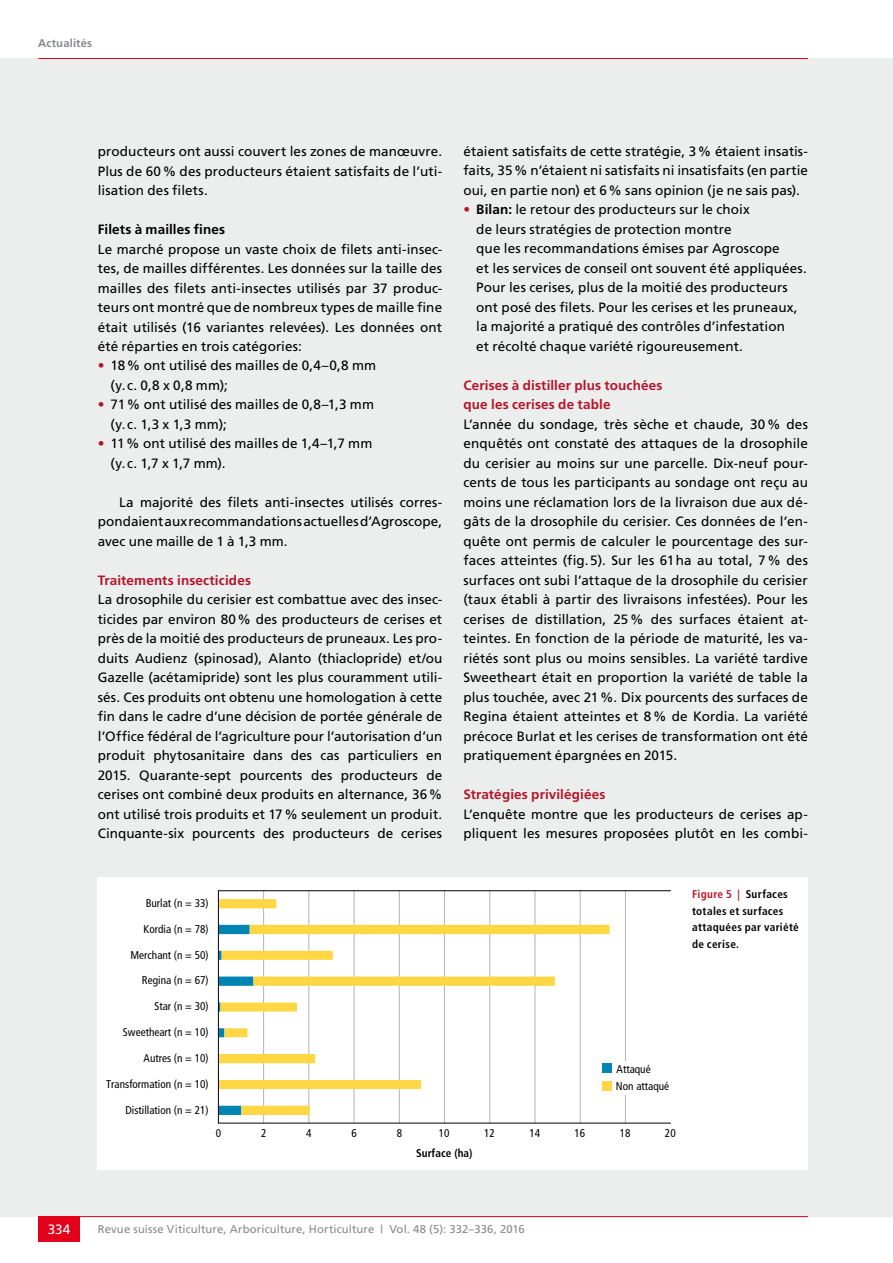
<style>
.page{position:relative;width:893px;height:1263px;background:#fff}
.page>*{position:absolute;margin:0;border:0;box-sizing:border-box;transform-origin:0 0}
.t1{font:13.5px/19.5px "Frutiger";letter-spacing:.005em;color:#000;text-align:justify}
.t2{font:700 13.5px/19.5px "Frutiger";letter-spacing:.01em;color:#b5152b}
.t3{font:700 13.5px "Frutiger";letter-spacing:.01em;color:#000}
.t4{font:13.5px "Frutiger";color:#fff}
.t5{font:condensed 11.25px/17.5px "Frutiger";color:#000}
.t6{font:11.25px "Frutiger";letter-spacing:.015em;color:#87888a}
.t7{font:700 condensed 11.25px/16.5px "Frutiger";letter-spacing:.025em;color:#000}
.t8{font:700 condensed 11.25px "Frutiger";color:#000}
.t9{font:700 11.25px "Frutiger";letter-spacing:.015em;color:#87888a}
.s1{color:#b5152b}
.s2{font-weight:700}
</style>
<div class="page">
<div style="left:0;top:58px;width:893px;height:1158px;background:#eceded"></div>
<hr style="left:38px;top:58px;width:770px;height:1px;background:#e2001a">
<hr style="left:38px;top:1216px;width:770px;height:1px;background:#e2001a">
<div style="left:38px;top:1216px;width:42px;height:26px;background:#e2001a"></div>
<div style="left:98px;top:878px;width:710px;height:292px;background:#fff"></div>
<hr style="left:263px;top:891px;width:1px;height:232px;background:#b1b3b4">
<hr style="left:308px;top:891px;width:1px;height:232px;background:#b1b3b4">
<hr style="left:354px;top:891px;width:1px;height:232px;background:#b1b3b4">
<hr style="left:399px;top:891px;width:1px;height:232px;background:#b1b3b4">
<hr style="left:444px;top:891px;width:1px;height:232px;background:#b1b3b4">
<hr style="left:489px;top:891px;width:1px;height:232px;background:#b1b3b4">
<hr style="left:535px;top:891px;width:1px;height:232px;background:#b1b3b4">
<hr style="left:580px;top:891px;width:1px;height:232px;background:#b1b3b4">
<hr style="left:625px;top:891px;width:1px;height:232px;background:#b1b3b4">
<svg style="left:220px;top:899px;width:390px;height:216px"></svg>
<div style="left:598px;top:1061px;width:75px;height:34px;background:#fff"></div>
<div style="left:602px;top:1064px;width:10px;height:9px;background:#0084b1"></div>
<div style="left:602px;top:1081px;width:10px;height:10px;background:#ffd744"></div>
<p class="t9" style="left:38px;top:37px;width:55px">Actualités</p>
<p class="t1" style="left:98px;top:141px;width:346px">producteurs ont aussi couvert les zones de manœuvre.<br>Plus de 60% des producteurs étaient satisfaits de l’uti&shy;lisation des filets.</p>
<p class="t3" style="left:98px;top:221px;width:129px">Filets à mailles fines</p>
<p class="t1" style="left:98px;top:239px;width:346px">Le marché propose un vaste choix de filets anti-insec&shy;tes, de mailles différentes. Les données sur la taille des mailles des filets anti-insectes utilisés par 37 produc&shy;teurs ont montré que de nombreux types de maille fine était utilisés (16 variantes relevées). Les données ont été réparties en trois catégories:</p>
<p class="t1" style="left:111px;top:356px;width:267px;text-indent:-13px"><span class="s1">•</span> 18% ont utilisé des mailles de 0,4–0,8 mm (y. c. 0,8 x 0,8 mm);</p>
<p class="t1" style="left:111px;top:395px;width:265px;text-indent:-13px"><span class="s1">•</span> 71% ont utilisé des mailles de 0,8–1,3 mm (y. c. 1,3 x 1,3 mm);</p>
<p class="t1" style="left:111px;top:434px;width:263px;text-indent:-13px"><span class="s1">•</span> 11% ont utilisé des mailles de 1,4–1,7 mm (y. c. 1,7 x 1,7 mm).</p>
<p class="t1" style="left:98px;top:492px;width:346px;text-indent:21px">La majorité des filets anti-insectes utilisés corres&shy;pondaient aux recommandations actuelles d’Agroscope, avec une maille de 1 à 1,3 mm.</p>
<p class="t2" style="left:98px;top:570px;width:155px">Traitements insecticides</p>
<p class="t1" style="left:98px;top:590px;width:346px">La drosophile du cerisier est combattue avec des insec&shy;ticides par environ 80% des producteurs de cerises et près de la moitié des producteurs de pruneaux. Les pro&shy;duits Audienz (spinosad), Alanto (thiaclopride) et/ou Gazelle (acétamipride) sont les plus couramment utili&shy;sés. Ces produits ont obtenu une homologation à cette fin dans le cadre d’une décision de portée générale de l’Office fédéral de l’agriculture pour l’autorisation d’un produit phytosanitaire dans des cas particuliers en 2015. Quarante-sept pourcents des producteurs de cerises ont combiné deux produits en alternance, 36% ont utilisé trois produits et 17% seulement un produit.<br>Cinquante-six pourcents des producteurs de cerises</p>
<p class="t5" style="left:146px;top:894px;width:64px">Burlat (n = 33)</p>
<p class="t5" style="left:144px;top:920px;width:67px">Kordia (n = 78)</p>
<p class="t5" style="left:130px;top:946px;width:80px">Merchant (n = 50)</p>
<p class="t5" style="left:142px;top:972px;width:68px">Regina (n = 67)</p>
<p class="t5" style="left:154px;top:998px;width:56px">Star (n = 30)</p>
<p class="t5" style="left:123px;top:1023px;width:87px">Sweetheart (n = 10)</p>
<p class="t5" style="left:144px;top:1049px;width:67px">Autres (n = 10)</p>
<p class="t5" style="left:106px;top:1075px;width:104px">Transformation (n = 10)</p>
<p class="t5" style="left:125px;top:1101px;width:85px">Distillation (n = 21)</p>
<p class="t1" style="left:463px;top:141px;width:346px">étaient satisfaits de cette stratégie, 3% étaient insatis&shy;faits, 35% n’étaient ni satisfaits ni insatisfaits (en partie oui, en partie non) et 6% sans opinion (je ne sais pas).</p>
<p class="t1" style="left:476px;top:200px;width:332px;text-align:left;text-indent:-13px"><span class="s1">•</span> <span class="s2">Bilan:</span> le retour des producteurs sur le choix<br>de leurs stratégies de protection montre<br>que les recommandations émises par Agroscope<br>et les services de conseil ont souvent été appliquées.<br>Pour les cerises, plus de la moitié des producteurs ont posé des filets. Pour les cerises et les pruneaux, la majorité a pratiqué des contrôles d’infestation<br>et récolté chaque variété rigoureusement.</p>
<p class="t2" style="left:463px;top:375px;width:200px">Cerises à distiller plus touchées que les cerises de table</p>
<p class="t1" style="left:463px;top:414px;width:346px">L’année du sondage, très sèche et chaude, 30% des enquêtés ont constaté des attaques de la drosophile du cerisier au moins sur une parcelle. Dix-neuf pour&shy;cents de tous les participants au sondage ont reçu au moins une réclamation lors de la livraison due aux dé&shy;gâts de la drosophile du cerisier. Ces données de l’en&shy;quête ont permis de calculer le pourcentage des sur&shy;faces atteintes (fig.5). Sur les 61ha au total, 7% des surfaces ont subi l’attaque de la drosophile du cerisier (taux établi à partir des livraisons infestées). Pour les cerises de distillation, 25% des surfaces étaient at&shy;teintes. En fonction de la période de maturité, les va&shy;riétés sont plus ou moins sensibles. La variété tardive Sweetheart était en proportion la variété de table la plus touchée, avec 21%. Dix pourcents des surfaces de Regina étaient atteintes et 8% de Kordia. La variété précoce Burlat et les cerises de transformation ont été pratiquement épargnées en 2015.</p>
<p class="t2" style="left:463px;top:785px;width:143px">Stratégies privilégiées</p>
<p class="t1" style="left:463px;top:804px;width:346px">L’enquête montre que les producteurs de cerises ap&shy;pliquent les mesures proposées plutôt en les combi-</p>
<p class="t7" style="left:692px;top:886px;width:108px"><span class="s1">Figure 5 |</span> Surfaces totales et surfaces attaquées par variété de cerise.</p>
<p class="t5" style="left:616px;top:1060px;width:55px">Attaqué<br>Non attaqué</p>
<p class="t5" style="left:216px;top:1124px;width:7px">0</p>
<p class="t5" style="left:261px;top:1124px;width:7px">2</p>
<p class="t5" style="left:306px;top:1124px;width:7px">4</p>
<p class="t5" style="left:351px;top:1124px;width:7px">6</p>
<p class="t5" style="left:397px;top:1124px;width:7px">8</p>
<p class="t5" style="left:439px;top:1124px;width:12px">10</p>
<p class="t5" style="left:484px;top:1124px;width:12px">12</p>
<p class="t5" style="left:529px;top:1124px;width:12px">14</p>
<p class="t5" style="left:575px;top:1124px;width:12px">16</p>
<p class="t5" style="left:620px;top:1124px;width:12px">18</p>
<p class="t5" style="left:665px;top:1124px;width:12px">20</p>
<p class="t8" style="left:416px;top:1146px;width:58px">Surface (ha)</p>
<p class="t4" style="left:48px;top:1221px;width:24px">334</p>
<p class="t6" style="left:98px;top:1223px;width:428px">Revue suisse Viticulture, Arboriculture, Horticulture | Vol. 48 (5): 332–336, 2016</p>
</div>
